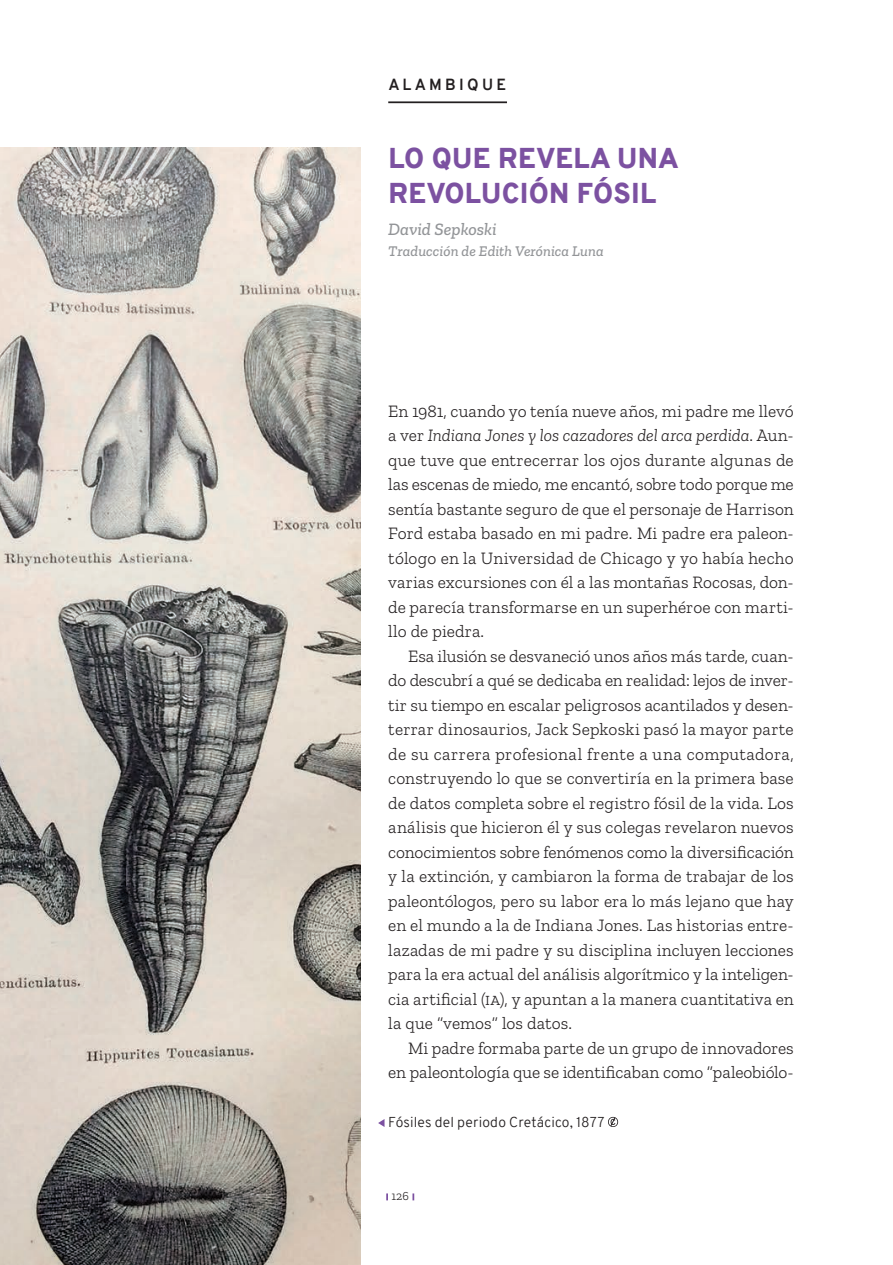
<style>
.page{position:relative;width:893px;height:1265px;background:#fff}
.page>*{position:absolute;margin:0;border:0;box-sizing:border-box;transform-origin:0 0}
.Título_general_Panóp{font:900 28px/35px "Overpass";letter-spacing:.01em;color:#7c51a1}
.Cuerpo_del_texto{font:300 17.5px/24.5px "Zilla Slab";color:#231f20;text-align:justify}
.Autor_panóptico{font:italic 500 17.5px "Zilla Slab";color:#939598}
.t1{font:700 15.75px "Overpass";letter-spacing:.21em;color:#231f20}
.Traducción_Dossier{font:italic 500 14.88px "Zilla Slab";letter-spacing:.005em;color:#939598}
.Nuestros_autores_tex{font:300 14px "Overpass";letter-spacing:.015em;color:#231f20}
.t2{font:300 12.25px "Zilla Slab";color:#231f20}
.s1{font-style:italic}
</style>
<div class="page">
<svg style="left:386px;top:1193px;width:2px;height:7px"></svg>
<svg style="left:412px;top:1193px;width:2px;height:7px"></svg>
<hr style="left:388px;top:101px;width:119px;height:2px;background:#231f20">
<img style="left:0;top:147px;width:360px;height:1118px">
<svg style="left:378px;top:1119px;width:6px;height:8px"></svg>
<svg style="left:608px;top:1117px;width:10px;height:10px"></svg>
<p class="t1" style="left:388px;top:73px;width:119px">ALAMBIQUE</p>
<p class="Título_general_Panóp" style="left:388px;top:141px;width:292px">LO QUE REVELA UNA<br>REVOLUCIÓN FÓSIL</p>
<p class="Autor_panóptico" style="left:388px;top:219px;width:110px">David Sepkoski</p>
<p class="Traducción_Dossier" style="left:388px;top:242px;width:217px">Traducción de Edith Verónica Luna</p>
<p class="Cuerpo_del_texto" style="left:388px;top:399px;width:407px">En 1981, cuando yo tenía nueve años, mi padre me llevó a ver <span class="s1">Indiana Jones y los cazadores del arca perdida</span>. Aun&shy;que tuve que entrecerrar los ojos durante algunas de las escenas de miedo, me encantó, sobre todo porque me sentía bastante seguro de que el personaje de Harrison Ford estaba basado en mi padre. Mi padre era paleon&shy;tólogo en la Universidad de Chicago y yo había hecho varias excursiones con él a las montañas Rocosas, don&shy;de parecía transformarse en un superhéroe con marti&shy;llo de piedra.</p>
<p class="Cuerpo_del_texto" style="left:388px;top:644px;width:407px;text-indent:20px">Esa ilusión se desvaneció unos años más tarde, cuan&shy;do descubrí a qué se dedicaba en realidad: lejos de inver&shy;tir su tiempo en escalar peligrosos acantilados y desen&shy;terrar dinosaurios, Jack Sepkoski pasó la mayor parte de su carrera profesional frente a una computadora, construyendo lo que se convertiría en la primera base de datos completa sobre el registro fósil de la vida. Los análisis que hicieron él y sus colegas revelaron nuevos conocimientos sobre fenómenos como la diversificación y la extinción, y cambiaron la forma de trabajar de los paleontólogos, pero su labor era lo más lejano que hay en el mundo a la de Indiana Jones. Las historias entre&shy;lazadas de mi padre y su disciplina incluyen lecciones para la era actual del análisis algorítmico y la inteligen&shy;cia artificial (IA), y apuntan a la manera cuantitativa en la que “vemos” los datos.</p>
<p class="Cuerpo_del_texto" style="left:388px;top:1036px;width:407px;text-align:right">Mi padre formaba parte de un grupo de innovadores en paleontología que se identificaban como “paleobiólo-</p>
<p class="Nuestros_autores_tex" style="left:388px;top:1112px;width:218px">Fósiles del periodo Cretácico, 1877</p>
<p class="t2" style="left:392px;top:1190px;width:19px">126</p>
</div>
